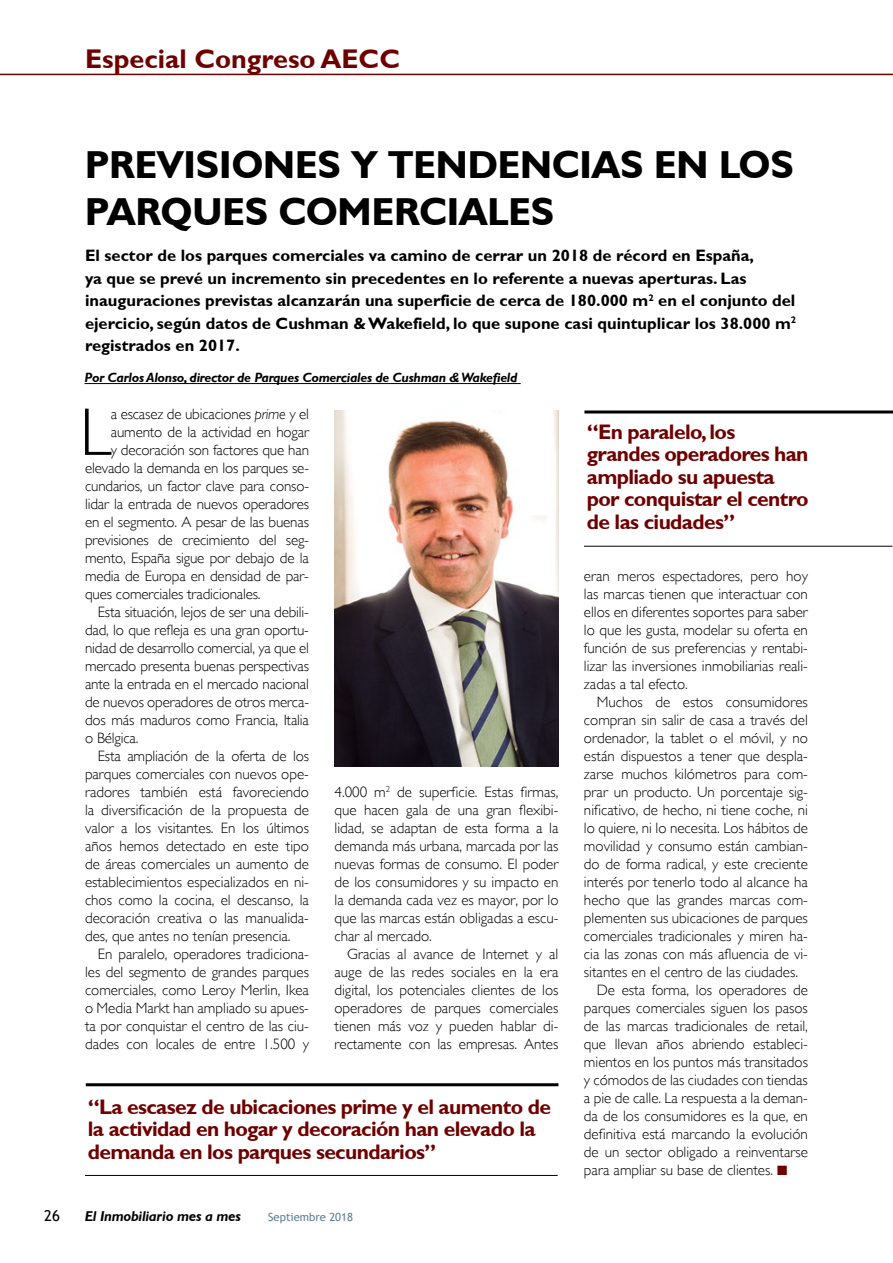
<style>
.page{position:relative;width:893px;height:1263px;background:#fff}
.page>*{position:absolute;margin:0;border:0;box-sizing:border-box;transform-origin:0 0}
.t1{font:300 67.8px "Gill Sans";color:#000}
.t2{font:700 39px/46.8px "Humanist 521 BT";color:#000}
.t3{font:700 27px "Gill Sans";color:#6f0000}
.t4{font:700 21px/22.5px "Gill Sans";letter-spacing:-.03em;color:#6f0000}
.t5{font:700 16.5px/22.5px "Gill Sans";color:#000}
.t6{font:300 15px/18px "Gill Sans";color:#000;text-align:justify}
.t7{font:15px "Trebuchet MS";color:#000}
.t8{font:italic 700 14.25px "Humanist 521 BT";color:#000}
.t9{font:italic 700 13.5px "Gill Sans";letter-spacing:-.02em;color:#000}
.t10{font:11.25px "Trebuchet MS";color:#5d7e95}
.s1{font-style:italic}
.s2{color:#6f0000}
</style>
<div class="page">
<hr style="left:0;top:74px;width:893px;height:1px;background:#6f0000">
<img style="left:334px;top:410px;width:224px;height:357px">
<hr style="left:85px;top:383px;width:436px;height:1px;background:#000">
<hr style="left:85px;top:1175px;width:473px;height:1px;background:#000">
<hr style="left:86px;top:1083px;width:472px;height:3px;background:#000">
<hr style="left:584px;top:546px;width:308px;height:1px;background:#000">
<hr style="left:584px;top:410px;width:309px;height:3px;background:#000">
<h3 class="t3" style="left:85px;top:42px;width:317px">Especial Congreso AECC</h3>
<p class="t7" style="left:44px;top:1206px;width:17px">26</p>
<h2 class="t2" style="left:85px;top:141px;width:710px">PREVISIONES Y TENDENCIAS EN LOS<br>PARQUES COMERCIALES</h2>
<p class="t5" style="left:85px;top:244px;width:713px">El sector de los parques comerciales va camino de cerrar un 2018 de récord en España,<br>ya que se prevé un incremento sin precedentes en lo referente a nuevas aperturas. Las inauguraciones previstas alcanzarán una superficie de cerca de 180.000 m<sup>2</sup> en el conjunto del ejercicio, según datos de Cushman &amp; Wakefield, lo que supone casi quintuplicar los 38.000 m<sup>2 </sup>registrados en 2017.</p>
<p class="t9" style="left:85px;top:370px;width:434px">Por Carlos Alonso, director de Parques Comerciales de Cushman &amp; Wakefield</p>
<h1 class="t1" style="left:80px;top:393px;width:33px">L</h1>
<p class="t6" style="left:111px;top:405px;width:200px">a escasez de ubicaciones <span class="s1">prime</span> y el</p>
<p class="t6" style="left:111px;top:423px;width:200px">aumento de la actividad en hogar</p>
<p class="t6" style="left:111px;top:441px;width:200px">y decoración son factores que han</p>
<p class="t6" style="left:85px;top:459px;width:225px">elevado la demanda en los parques se-</p>
<p class="t6" style="left:85px;top:477px;width:225px">cundarios, un factor clave para conso-</p>
<p class="t6" style="left:85px;top:495px;width:225px">lidar la entrada de nuevos operadores</p>
<p class="t6" style="left:85px;top:513px;width:225px">en el segmento. A pesar de las buenas</p>
<p class="t6" style="left:85px;top:531px;width:225px">previsiones de crecimiento del seg-</p>
<p class="t6" style="left:85px;top:549px;width:225px">mento, España sigue por debajo de la</p>
<p class="t6" style="left:85px;top:567px;width:225px">media de Europa en densidad de par-</p>
<p class="t6" style="left:85px;top:585px;width:177px">ques comerciales tradicionales.</p>
<p class="t6" style="left:98px;top:603px;width:213px">Esta situación, lejos de ser una debili-</p>
<p class="t6" style="left:85px;top:621px;width:225px">dad, lo que refleja es una gran oportu-</p>
<p class="t6" style="left:85px;top:639px;width:225px">nidad de desarrollo comercial, ya que el</p>
<p class="t6" style="left:85px;top:657px;width:225px">mercado presenta buenas perspectivas</p>
<p class="t6" style="left:85px;top:675px;width:225px">ante la entrada en el mercado nacional</p>
<p class="t6" style="left:85px;top:693px;width:225px">de nuevos operadores de otros merca-</p>
<p class="t6" style="left:85px;top:711px;width:225px">dos más maduros como Francia, Italia</p>
<p class="t6" style="left:85px;top:729px;width:55px">o Bélgica.</p>
<p class="t6" style="left:98px;top:747px;width:213px">Esta ampliación de la oferta de los</p>
<p class="t6" style="left:85px;top:765px;width:225px">parques comerciales con nuevos ope-</p>
<p class="t6" style="left:85px;top:783px;width:225px">radores también está favoreciendo</p>
<p class="t6" style="left:85px;top:801px;width:225px">la diversificación de la propuesta de</p>
<p class="t6" style="left:85px;top:819px;width:225px">valor a los visitantes. En los últimos</p>
<p class="t6" style="left:85px;top:837px;width:225px">años hemos detectado en este tipo</p>
<p class="t6" style="left:85px;top:855px;width:225px">de áreas comerciales un aumento de</p>
<p class="t6" style="left:85px;top:873px;width:225px">establecimientos especializados en ni-</p>
<p class="t6" style="left:85px;top:891px;width:225px">chos como la cocina, el descanso, la</p>
<p class="t6" style="left:85px;top:909px;width:225px">decoración creativa o las manualida-</p>
<p class="t6" style="left:85px;top:927px;width:207px">des, que antes no tenían presencia.</p>
<p class="t6" style="left:98px;top:945px;width:213px">En paralelo, operadores tradiciona-</p>
<p class="t6" style="left:85px;top:963px;width:225px">les del segmento de grandes parques</p>
<p class="t6" style="left:85px;top:981px;width:225px">comerciales, como Leroy Merlin, Ikea</p>
<p class="t6" style="left:85px;top:999px;width:225px">o Media Markt han ampliado su apues-</p>
<p class="t6" style="left:85px;top:1017px;width:225px">ta por conquistar el centro de las ciu-</p>
<p class="t6" style="left:85px;top:1035px;width:225px">dades con locales de entre 1.500 y</p>
<p class="t6" style="left:334px;top:783px;width:225px">4.000 m<sup>2</sup> de superficie. Estas firmas, que hacen gala de una gran flexibi&shy;lidad, se adaptan de esta forma a la demanda más urbana, marcada por las nuevas formas de consumo. El poder de los consumidores y su impacto en la demanda cada vez es mayor, por lo que las marcas están obligadas a escu&shy;char al mercado.</p>
<p class="t6" style="left:334px;top:945px;width:225px;text-indent:13px">Gracias al avance de Internet y al auge de las redes sociales en la era digital, los potenciales clientes de los operadores de parques comerciales tienen más voz y pueden hablar di&shy;rectamente con las empresas. Antes</p>
<h3 class="t4" style="left:88px;top:1095px;width:465px">“La escasez de ubicaciones prime y el aumento de la actividad en hogar y decoración han elevado la demanda en los parques secundarios”</h3>
<p class="t8" style="left:85px;top:1207px;width:158px">El Inmobiliario mes a mes</p>
<p class="t10" style="left:268px;top:1210px;width:86px">Septiembre 2018</p>
<h3 class="t4" style="left:587px;top:420px;width:223px">“En paralelo, los grandes operadores han ampliado su apuesta por conquistar el centro de las ciudades”</h3>
<p class="t6" style="left:584px;top:567px;width:225px">eran meros espectadores, pero hoy las marcas tienen que interactuar con ellos en diferentes soportes para saber lo que les gusta, modelar su oferta en función de sus preferencias y rentabi&shy;lizar las inversiones inmobiliarias reali&shy;zadas a tal efecto.</p>
<p class="t6" style="left:597px;top:693px;width:213px">Muchos de estos consumidores</p>
<p class="t6" style="left:584px;top:711px;width:225px">compran sin salir de casa a través del</p>
<p class="t6" style="left:584px;top:729px;width:225px">ordenador, la tablet o el móvil, y no</p>
<p class="t6" style="left:584px;top:747px;width:225px">están dispuestos a tener que despla-</p>
<p class="t6" style="left:584px;top:765px;width:225px">zarse muchos kilómetros para com-</p>
<p class="t6" style="left:584px;top:783px;width:225px">prar un producto. Un porcentaje sig-</p>
<p class="t6" style="left:584px;top:801px;width:225px">nificativo, de hecho, ni tiene coche, ni</p>
<p class="t6" style="left:584px;top:819px;width:225px">lo quiere, ni lo necesita. Los hábitos de</p>
<p class="t6" style="left:584px;top:837px;width:225px">movilidad y consumo están cambian-</p>
<p class="t6" style="left:584px;top:855px;width:225px">do de forma radical, y este creciente</p>
<p class="t6" style="left:584px;top:873px;width:225px">interés por tenerlo todo al alcance ha</p>
<p class="t6" style="left:584px;top:891px;width:225px">hecho que las grandes marcas com-</p>
<p class="t6" style="left:584px;top:909px;width:225px">plementen sus ubicaciones de parques</p>
<p class="t6" style="left:584px;top:927px;width:225px">comerciales tradicionales y miren ha-</p>
<p class="t6" style="left:584px;top:945px;width:225px">cia las zonas con más afluencia de vi-</p>
<p class="t6" style="left:584px;top:963px;width:216px">sitantes en el centro de las ciudades.</p>
<p class="t6" style="left:597px;top:981px;width:213px">De esta forma, los operadores de</p>
<p class="t6" style="left:584px;top:999px;width:225px">parques comerciales siguen los pasos</p>
<p class="t6" style="left:584px;top:1017px;width:225px">de las marcas tradicionales de retail,</p>
<p class="t6" style="left:584px;top:1035px;width:225px">que llevan años abriendo estableci-</p>
<p class="t6" style="left:584px;top:1053px;width:225px">mientos en los puntos más transitados</p>
<p class="t6" style="left:584px;top:1071px;width:225px">y cómodos de las ciudades con tiendas</p>
<p class="t6" style="left:584px;top:1089px;width:225px">a pie de calle. La respuesta a la deman-</p>
<p class="t6" style="left:584px;top:1107px;width:225px">da de los consumidores es la que, en</p>
<p class="t6" style="left:584px;top:1125px;width:225px">definitiva está marcando la evolución</p>
<p class="t6" style="left:584px;top:1143px;width:225px">de un sector obligado a reinventarse</p>
<p class="t6" style="left:584px;top:1161px;width:205px">para ampliar su base de clientes. <span class="s2">■</span></p>
</div>
